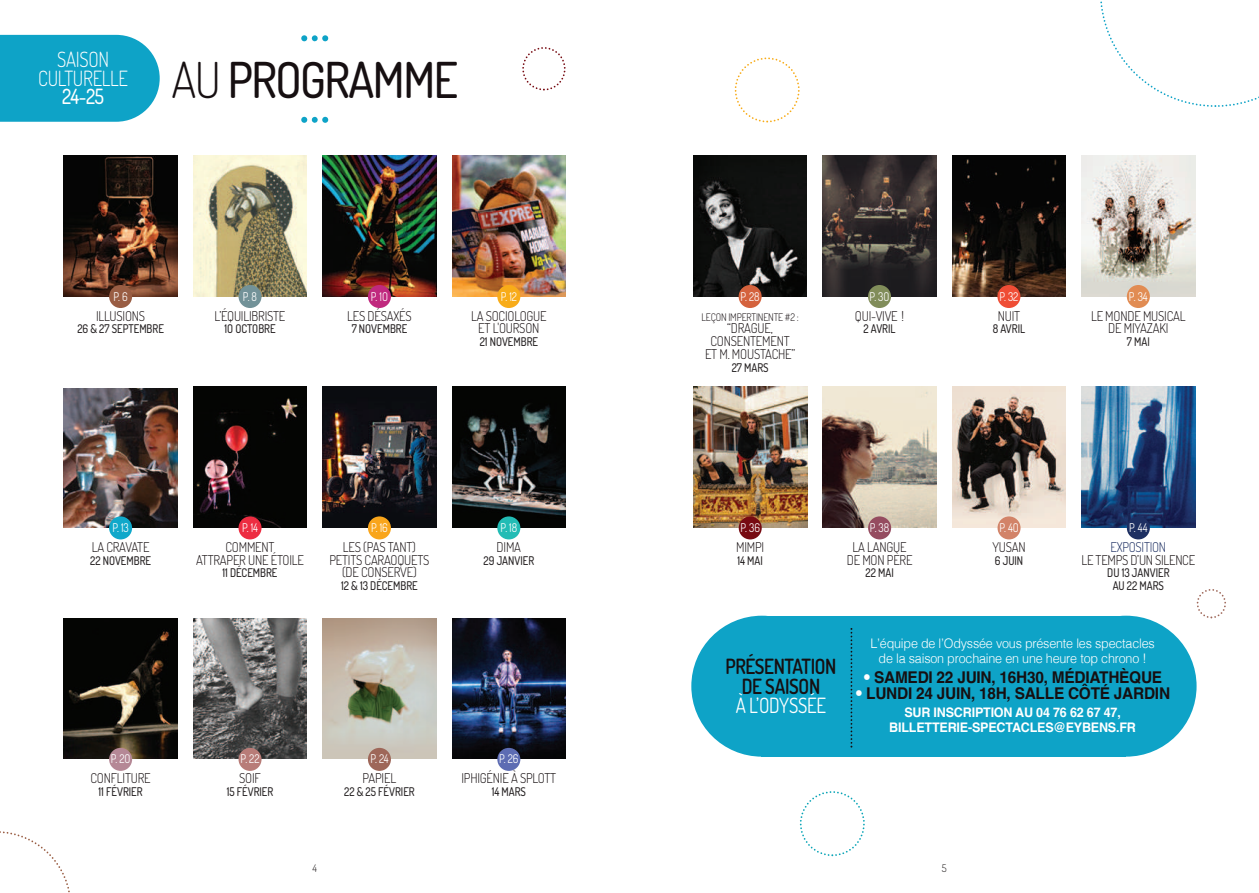
<style>
.page{position:relative;width:1259px;height:893px;background:#fff}
.page>*{position:absolute;margin:0;border:0;box-sizing:border-box;transform-origin:0 0}
.t1{font:500 49.5px "Dosis";letter-spacing:-.03em;color:#160f11;scale:.95 1}
.t2{font:600 21px/19.5px "Dosis";letter-spacing:-.02em;color:#160f11;text-align:center;scale:.9 1}
.t3{font:300 21px/18.5px "Dosis";letter-spacing:-.015em;color:#fff;text-align:center;scale:.9 1}
.t4{font:21px "Dosis";letter-spacing:-.015em;color:#fff;scale:.9 1}
.t5{font:500 21px "Dosis";color:#fff;scale:.9 1}
.t6{font:700 16.2px "Helvetica";letter-spacing:-.015em;color:#160f11;scale:.95 1}
.t7{font:300 13.5px/12.8px "Dosis";letter-spacing:-.015em;color:#160f11;text-align:center;scale:.95 1}
.t8{font:300 13.5px "Dosis";letter-spacing:-.02em;color:#1d2f62;scale:.95 1}
.t9{font:300 13.2px/15px "Helvetica";letter-spacing:-.015em;color:#fff;text-align:center;scale:.95 1}
.t10{font:700 13.2px/15px "Helvetica";letter-spacing:-.015em;color:#fff;text-align:center;scale:.95 1}
.t11{font:500 12px/12.8px "Dosis";color:#231f20;text-align:center;scale:.9 1}
.t12{font:12px "Dosis";letter-spacing:-.005em;color:#fff;scale:.9 1}
.t13{font:300 10.5px "Dosis";letter-spacing:-.015em;color:#160f11;scale:.95 1}
.t14{font:300 10.5px "Dosis";color:#231f20}
.s1{font-weight:300}
.s2{font-weight:300;color:#fff}
</style>
<div class="page">
<svg style="left:799px;top:791px;width:66px;height:66px"></svg>
<svg style="left:734px;top:57px;width:66px;height:66px"></svg>
<img style="left:64px;top:155px;width:113px;height:141px">
<div style="left:109px;top:285px;width:23px;height:23px;background:#995d43;border-radius:50%"></div>
<img style="left:452px;top:155px;width:114px;height:141px">
<div style="left:497px;top:285px;width:23px;height:23px;background:#f8ac19;border-radius:50%"></div>
<img style="left:193px;top:155px;width:114px;height:141px">
<div style="left:238px;top:285px;width:23px;height:23px;background:#729298;border-radius:50%"></div>
<img style="left:323px;top:155px;width:113px;height:141px">
<div style="left:368px;top:285px;width:23px;height:23px;background:#c0297e;border-radius:50%"></div>
<img style="left:64px;top:388px;width:113px;height:139px">
<div style="left:109px;top:516px;width:23px;height:23px;background:#10a8ca;border-radius:50%"></div>
<img style="left:452px;top:387px;width:114px;height:140px">
<div style="left:497px;top:516px;width:23px;height:23px;background:#22bcb5;border-radius:50%"></div>
<img style="left:193px;top:387px;width:114px;height:140px">
<div style="left:238px;top:516px;width:23px;height:23px;background:#ed2c41;border-radius:50%"></div>
<img style="left:323px;top:387px;width:113px;height:140px">
<div style="left:368px;top:516px;width:23px;height:23px;background:#f9a51b;border-radius:50%"></div>
<img style="left:64px;top:618px;width:113px;height:141px">
<div style="left:109px;top:748px;width:23px;height:23px;background:#b58896;border-radius:50%"></div>
<img style="left:452px;top:618px;width:114px;height:141px">
<div style="left:497px;top:748px;width:23px;height:23px;background:#5d6cb3;border-radius:50%"></div>
<img style="left:193px;top:618px;width:114px;height:141px">
<div style="left:238px;top:748px;width:23px;height:23px;background:#b87c78;border-radius:50%"></div>
<img style="left:323px;top:618px;width:113px;height:141px">
<div style="left:368px;top:748px;width:23px;height:23px;background:#9e6759;border-radius:50%"></div>
<img style="left:693px;top:155px;width:114px;height:141px">
<div style="left:738px;top:285px;width:23px;height:23px;background:#d4623d;border-radius:50%"></div>
<img style="left:1081px;top:155px;width:114px;height:141px">
<div style="left:1126px;top:285px;width:23px;height:23px;background:#e18c53;border-radius:50%"></div>
<img style="left:822px;top:155px;width:114px;height:141px">
<div style="left:868px;top:285px;width:23px;height:23px;background:#818d5a;border-radius:50%"></div>
<img style="left:952px;top:155px;width:113px;height:141px">
<div style="left:997px;top:285px;width:23px;height:23px;background:#ef4d35;border-radius:50%"></div>
<img style="left:693px;top:387px;width:114px;height:140px">
<div style="left:738px;top:516px;width:23px;height:23px;background:#770b12;border-radius:50%"></div>
<img style="left:1081px;top:387px;width:114px;height:140px">
<div style="left:1126px;top:516px;width:23px;height:23px;background:#1d2f62;border-radius:50%"></div>
<img style="left:823px;top:387px;width:113px;height:140px">
<div style="left:868px;top:516px;width:23px;height:23px;background:#954c60;border-radius:50%"></div>
<img style="left:952px;top:387px;width:114px;height:140px">
<div style="left:997px;top:516px;width:23px;height:23px;background:#d28368;border-radius:50%"></div>
<svg style="left:301px;top:117px;width:27px;height:6px"></svg>
<svg style="left:301px;top:35px;width:27px;height:6px"></svg>
<svg style="left:522px;top:47px;width:44px;height:44px"></svg>
<svg style="left:0;top:831px;width:70px;height:62px"></svg>
<svg style="left:1196px;top:589px;width:30px;height:30px"></svg>
<svg style="left:0;top:35px;width:160px;height:87px;background:#1ca8ca"></svg>
<svg style="left:1100px;top:1px;width:159px;height:106px"></svg>
<div style="left:762px;top:616px;width:364px;height:141px;background:#0ea3c7"></div>
<div style="left:1055px;top:616px;width:141px;height:141px;background:#0ea3c7;border-radius:50%"></div>
<div style="left:691px;top:616px;width:141px;height:141px;background:#0ea3c7;border-radius:50%"></div>
<svg style="left:850px;top:628px;width:2px;height:119px"></svg>
<h2 class="t3" style="left:38px;top:50px;width:101px">SAISON<br>CULTURELLE</h2>
<h2 class="t5" style="left:62px;top:83px;width:48px">24-25</h2>
<h1 class="t1" style="left:171px;top:47px;width:303px"><span class="s1">AU</span> PROGRAMME</h1>
<p class="t12" style="left:113px;top:288px;width:17px">P. 6</p>
<p class="t7" style="left:96px;top:309px;width:53px">ILLUSIONS</p>
<p class="t11" style="left:77px;top:322px;width:98px">26 &amp; 27 SEPTEMBRE</p>
<p class="t12" style="left:243px;top:288px;width:17px">P. 8</p>
<p class="t7" style="left:215px;top:309px;width:76px">L’ÉQUILIBRISTE</p>
<p class="t11" style="left:224px;top:322px;width:58px">1O OCTOBRE</p>
<p class="t12" style="left:371px;top:288px;width:21px">P. 1O</p>
<p class="t7" style="left:347px;top:309px;width:69px">LES DÉSAXÉS</p>
<p class="t11" style="left:352px;top:322px;width:63px">7 NOVEMBRE</p>
<p class="t12" style="left:501px;top:288px;width:20px">P. 12</p>
<p class="t7" style="left:471px;top:309px;width:81px">LA SOCIOLOGUE<br>ET L'OURSON</p>
<p class="t11" style="left:480px;top:335px;width:66px">21 NOVEMBRE</p>
<p class="t12" style="left:740px;top:288px;width:23px">P. 28</p>
<p class="t13" style="left:701px;top:310px;width:104px">LEÇON IMPERTINENTE #2 :</p>
<p class="t7" style="left:705px;top:322px;width:96px">“DRAGUE,<br>CONSENTEMENT<br>ET M. MOUSTACHE”</p>
<p class="t11" style="left:731px;top:360px;width:43px">27 MARS</p>
<p class="t12" style="left:869px;top:288px;width:24px">P. 3O</p>
<p class="t7" style="left:855px;top:309px;width:53px">QUI-VIVE !</p>
<p class="t11" style="left:863px;top:322px;width:37px">2 AVRIL</p>
<p class="t12" style="left:999px;top:288px;width:23px">P. 32</p>
<p class="t7" style="left:997px;top:309px;width:25px">NUIT</p>
<p class="t11" style="left:992px;top:322px;width:38px">8 AVRIL</p>
<p class="t12" style="left:1129px;top:288px;width:22px">P. 34</p>
<p class="t7" style="left:1091px;top:309px;width:101px">LE MONDE MUSICAL<br>DE MIYAZAKI</p>
<p class="t11" style="left:1127px;top:335px;width:27px">7 MAI</p>
<p class="t12" style="left:112px;top:520px;width:20px">P. 13</p>
<p class="t12" style="left:242px;top:520px;width:19px">P. 14</p>
<p class="t12" style="left:371px;top:520px;width:20px">P. 16</p>
<p class="t12" style="left:500px;top:520px;width:20px">P. 18</p>
<p class="t12" style="left:740px;top:520px;width:23px">P. 36</p>
<p class="t12" style="left:870px;top:520px;width:23px">P. 38</p>
<p class="t12" style="left:999px;top:520px;width:23px">P. 4O</p>
<p class="t12" style="left:1129px;top:520px;width:22px">P. 44</p>
<p class="t7" style="left:92px;top:540px;width:62px">LA CRAVATE</p>
<p class="t11" style="left:90px;top:554px;width:69px">22 NOVEMBRE</p>
<p class="t7" style="left:196px;top:540px;width:115px">COMMENT<br>ATTRAPER UNE ÉTOILE</p>
<p class="t11" style="left:223px;top:566px;width:63px">11 DÉCEMBRE</p>
<p class="t7" style="left:329px;top:540px;width:107px">LES (PAS TANT)<br>PETITS CARAOQUETS (DE CONSERVE)</p>
<p class="t11" style="left:341px;top:579px;width:87px">12 &amp; 13 DÉCEMBRE</p>
<p class="t7" style="left:496px;top:540px;width:27px">DIMA</p>
<p class="t11" style="left:483px;top:554px;width:58px">29 JANVIER</p>
<p class="t7" style="left:736px;top:540px;width:31px">MIMPI</p>
<p class="t11" style="left:737px;top:554px;width:30px">14 MAI</p>
<p class="t7" style="left:846px;top:540px;width:71px">LA LANGUE<br>DE MON PÈRE</p>
<p class="t11" style="left:865px;top:566px;width:33px">22 MAI</p>
<p class="t7" style="left:992px;top:540px;width:37px">YUSAN</p>
<p class="t11" style="left:995px;top:554px;width:33px">6 JUIN</p>
<p class="t8" style="left:1110px;top:538px;width:60px">EXPOSITION</p>
<p class="t7" style="left:1081px;top:553px;width:121px">LE TEMPS D’UN SILENCE</p>
<p class="t11" style="left:1107px;top:566px;width:71px">DU 13 JANVIER<br>AU 22 MARS</p>
<h2 class="t2" style="left:725px;top:656px;width:125px">PRÉSENTATION<br>DE SAISON</h2>
<h2 class="t4" style="left:736px;top:692px;width:102px">À L’ODYSSÉE</h2>
<p class="t9" style="left:870px;top:637px;width:301px">L’équipe de l’Odyssée vous présente les spectacles de la saison prochaine en une heure top chrono !</p>
<p class="t6" style="left:863px;top:670px;width:316px"><span class="s2">•</span> SAMEDI 22 JUIN, 16H30, MÉDIATHÈQUE</p>
<p class="t6" style="left:855px;top:687px;width:333px"><span class="s2">•</span> LUNDI 24 JUIN, 18H, SALLE CÔTÉ JARDIN</p>
<p class="t10" style="left:889px;top:706px;width:261px">SUR INSCRIPTION AU 04 76 62 67 47,<br>BILLETTERIE-SPECTACLES@EYBENS.FR</p>
<p class="t12" style="left:111px;top:751px;width:23px">P. 2O</p>
<p class="t12" style="left:241px;top:751px;width:22px">P. 22</p>
<p class="t12" style="left:370px;top:751px;width:22px">P. 24</p>
<p class="t12" style="left:499px;top:751px;width:23px">P. 26</p>
<p class="t7" style="left:90px;top:772px;width:65px">CONFLITURE</p>
<p class="t11" style="left:99px;top:785px;width:50px">11 FÉVRIER</p>
<p class="t7" style="left:239px;top:772px;width:24px">SOIF</p>
<p class="t11" style="left:227px;top:785px;width:53px">15 FÉVRIER</p>
<p class="t7" style="left:363px;top:772px;width:37px">PAPIEL</p>
<p class="t11" style="left:344px;top:785px;width:80px">22 &amp; 25 FÉVRIER</p>
<p class="t7" style="left:461px;top:772px;width:101px">IPHIGÉNIE À SPLOTT</p>
<p class="t11" style="left:492px;top:785px;width:40px">14 MARS</p>
<p class="t14" style="left:312px;top:861px;width:6px">4</p>
<p class="t14" style="left:941px;top:861px;width:6px">5</p>
</div>
